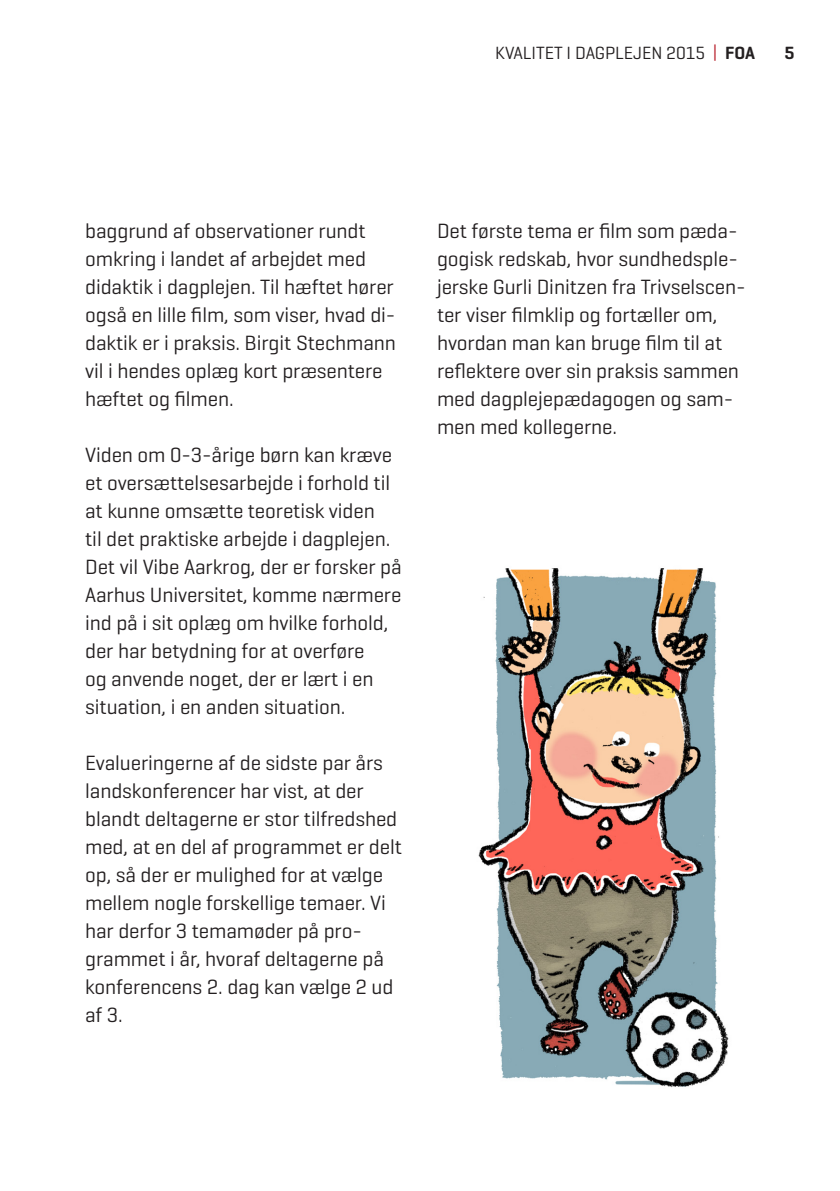
<style>
.page{position:relative;width:840px;height:1191px;background:#fff}
.page>*{position:absolute;margin:0;border:0;box-sizing:border-box;transform-origin:0 0}
.Brød__Geogrotesque{font:21px/28px "Geogrotesque";letter-spacing:-.005em;color:#231f20}
.t1{font:18px "Geogrotesque";letter-spacing:-.005em;color:#231f20}
.t2{font:600 18px "Geogrotesque";color:#231f20}
.s1{color:#bb2a35}
.s2{font-weight:600}
</style>
<div class="page">
<img style="left:478px;top:568px;width:251px;height:520px">
<p class="t1" style="left:495px;top:42px;width:261px">KVALITET I DAGPLEJEN 2015 <span class="s1">|</span> <span class="s2">FOA</span></p>
<p class="t2" style="left:784px;top:42px;width:12px">5</p>
<p class="Brød__Geogrotesque" style="left:85px;top:216px;width:312px">baggrund af observationer rundt omkring i landet af arbejdet med didaktik i dagplejen. Til hæftet hører også en lille film, som viser, hvad di&shy;daktik er i praksis. Birgit Stechmann vil i hendes oplæg kort præsentere hæftet og filmen.</p>
<p class="Brød__Geogrotesque" style="left:85px;top:440px;width:318px">Viden om 0-3-årige børn kan kræve et oversættelsesarbejde i forhold til at kunne omsætte teoretisk viden<br>til det praktiske arbejde i dagplejen.<br>Det vil Vibe Aarkrog, der er forsker på Aarhus Universitet, komme nærmere ind på i sit oplæg om hvilke forhold, der har betydning for at overføre<br>og anvende noget, der er lært i en situation, i en anden situation.</p>
<p class="Brød__Geogrotesque" style="left:85px;top:748px;width:318px">Evalueringerne af de sidste par års landskonferencer har vist, at der blandt deltagerne er stor tilfredshed med, at en del af programmet er delt op, så der er mulighed for at vælge mellem nogle forskellige temaer. Vi har derfor 3 temamøder på pro&shy;grammet i år, hvoraf deltagerne på konferencens 2. dag kan vælge 2 ud af 3.</p>
<p class="Brød__Geogrotesque" style="left:437px;top:216px;width:310px">Det første tema er film som pæda&shy;gogisk redskab, hvor sundhedsple&shy;jerske Gurli Dinitzen fra Trivselscen&shy;ter viser filmklip og fortæller om, hvordan man kan bruge film til at reflektere over sin praksis sammen med dagplejepædagogen og sam&shy;men med kollegerne.</p>
</div>
